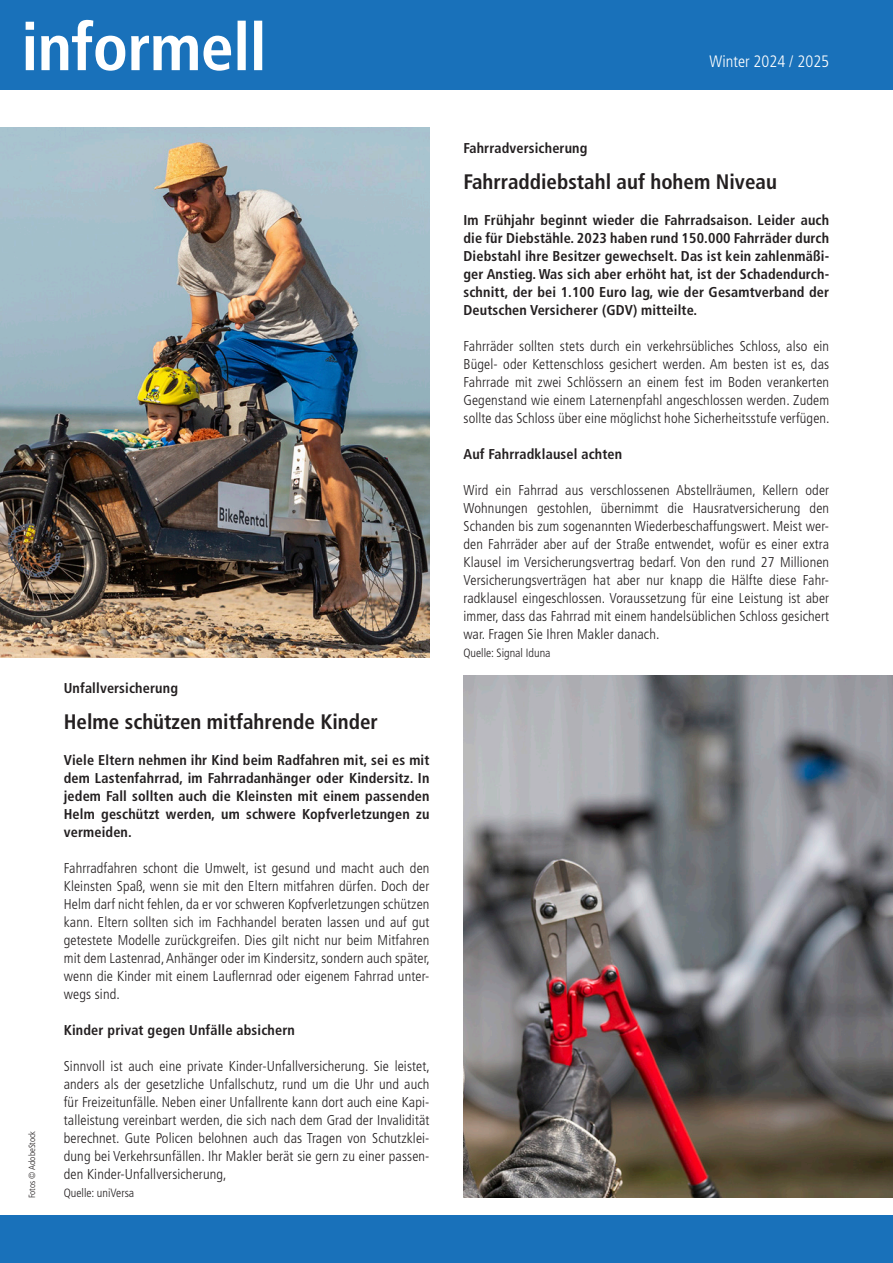
<style>
.page{position:relative;width:893px;height:1263px;background:#fff}
.page>*{position:absolute;margin:0;border:0;box-sizing:border-box;transform-origin:0 0}
.t1{font:700 condensed 21px "Frutiger LT Std";color:#231f20}
.t2{font:300 condensed 16.5px "Frutiger LT Std";color:#fff}
.t3{font:300 condensed 14.25px/18px "Frutiger LT Std";letter-spacing:.01em;color:#231f20;text-align:justify}
.t4{font:700 condensed 14.25px/18px "Frutiger LT Std";letter-spacing:.01em;color:#231f20;text-align:justify}
.t5{font:300 condensed 12px "Frutiger LT Std";color:#231f20}
.t6{font:300 condensed 9px "Frutiger LT Std";color:#231f20}
</style>
<div class="page">
<img style="left:0;top:128px;width:429px;height:529px">
<img style="left:463px;top:675px;width:430px;height:522px">
<div style="left:0;top:0;width:893px;height:89px;background:#1971ba"></div>
<div style="left:0;top:1215px;width:893px;height:48px;background:#1971ba"></div>
<svg style="left:26px;top:20px;width:236px;height:51px"></svg>
<p class="t6" style="left:27px;top:1198px;width:69px;rotate:-90deg">Fotos © AdobeStock</p>
<p class="t4" style="left:64px;top:679px;width:116px">Unfallversicherung</p>
<h1 class="t1" style="left:64px;top:709px;width:316px">Helme schützen mitfahrende Kinder</h1>
<p class="t4" style="left:64px;top:751px;width:367px">Viele Eltern nehmen ihr Kind beim Radfahren mit, sei es mit dem Lastenfahrrad, im Fahrradanhänger oder Kindersitz. In jedem Fall sollten auch die Kleinsten mit einem passenden Helm geschützt werden, um schwere Kopfverletzungen zu vermeiden.</p>
<p class="t3" style="left:64px;top:859px;width:368px">Fahrradfahren schont die Umwelt, ist gesund und macht auch den Kleinsten Spaß, wenn sie mit den Eltern mitfahren dürfen. Doch der Helm darf nicht fehlen, da er vor schweren Kopfverletzungen schützen kann. Eltern sollten sich im Fachhandel beraten lassen und auf gut getestete Modelle zurückgreifen. Dies gilt nicht nur beim Mitfahren mit dem Lastenrad, Anhänger oder im Kindersitz, sondern auch später, wenn die Kinder mit einem Lauflernrad oder eigenem Fahrrad unter&shy;wegs sind.</p>
<p class="t4" style="left:64px;top:1021px;width:233px">Kinder privat gegen Unfälle absichern</p>
<p class="t3" style="left:64px;top:1057px;width:368px">Sinnvoll ist auch eine private Kinder-Unfallversicherung. Sie leistet, anders als der gesetzliche Unfallschutz, rund um die Uhr und auch für Freizeitunfälle. Neben einer Unfallrente kann dort auch eine Kapi&shy;talleistung vereinbart werden, die sich nach dem Grad der Invalidität berechnet. Gute Policen belohnen auch das Tragen von Schutzklei&shy;dung bei Verkehrsunfällen. Ihr Makler berät sie gern zu einer passen&shy;den Kinder-Unfallversicherung,</p>
<p class="t5" style="left:64px;top:1186px;width:72px">Quelle: uniVersa</p>
<p class="t2" style="left:710px;top:52px;width:121px">Winter 2024 / 2025</p>
<p class="t4" style="left:463px;top:139px;width:125px">Fahrradversicherung</p>
<h1 class="t1" style="left:463px;top:169px;width:315px">Fahrraddiebstahl auf hohem Niveau</h1>
<p class="t4" style="left:463px;top:211px;width:367px">Im Frühjahr beginnt wieder die Fahrradsaison. Leider auch die für Diebstähle. 2023 haben rund 150.000 Fahrräder durch Diebstahl ihre Besitzer gewechselt. Das ist kein zahlenmäßi&shy;ger Anstieg. Was sich aber erhöht hat, ist der Schadendurch&shy;schnitt, der bei 1.100 Euro lag, wie der Gesamtverband der Deutschen Versicherer (GDV) mitteilte.</p>
<p class="t3" style="left:463px;top:337px;width:368px">Fahrräder sollten stets durch ein verkehrsübliches Schloss, also ein Bügel- oder Kettenschloss gesichert werden. Am besten ist es, das Fahrrade mit zwei Schlössern an einem fest im Boden verankerten Gegenstand wie einem Laternenpfahl angeschlossen werden. Zudem sollte das Schloss über eine möglichst hohe Sicherheitsstufe verfügen.</p>
<p class="t4" style="left:463px;top:445px;width:160px">Auf Fahrradklausel achten</p>
<p class="t3" style="left:463px;top:481px;width:367px">Wird ein Fahrrad aus verschlossenen Abstellräumen, Kellern oder Wohnungen gestohlen, übernimmt die Hausratversicherung den Schanden bis zum sogenannten Wiederbeschaffungswert. Meist wer&shy;den Fahrräder aber auf der Straße entwendet, wofür es einer extra Klausel im Versicherungsvertrag bedarf. Von den rund 27 Millionen Versicherungsverträgen hat aber nur knapp die Hälfte diese Fahr&shy;radklausel eingeschlossen. Voraussetzung für eine Leistung ist aber immer, dass das Fahrrad mit einem handelsüblichen Schloss gesichert war. Fragen Sie Ihren Makler danach.</p>
<p class="t5" style="left:463px;top:646px;width:89px">Quelle: Signal Iduna</p>
</div>
